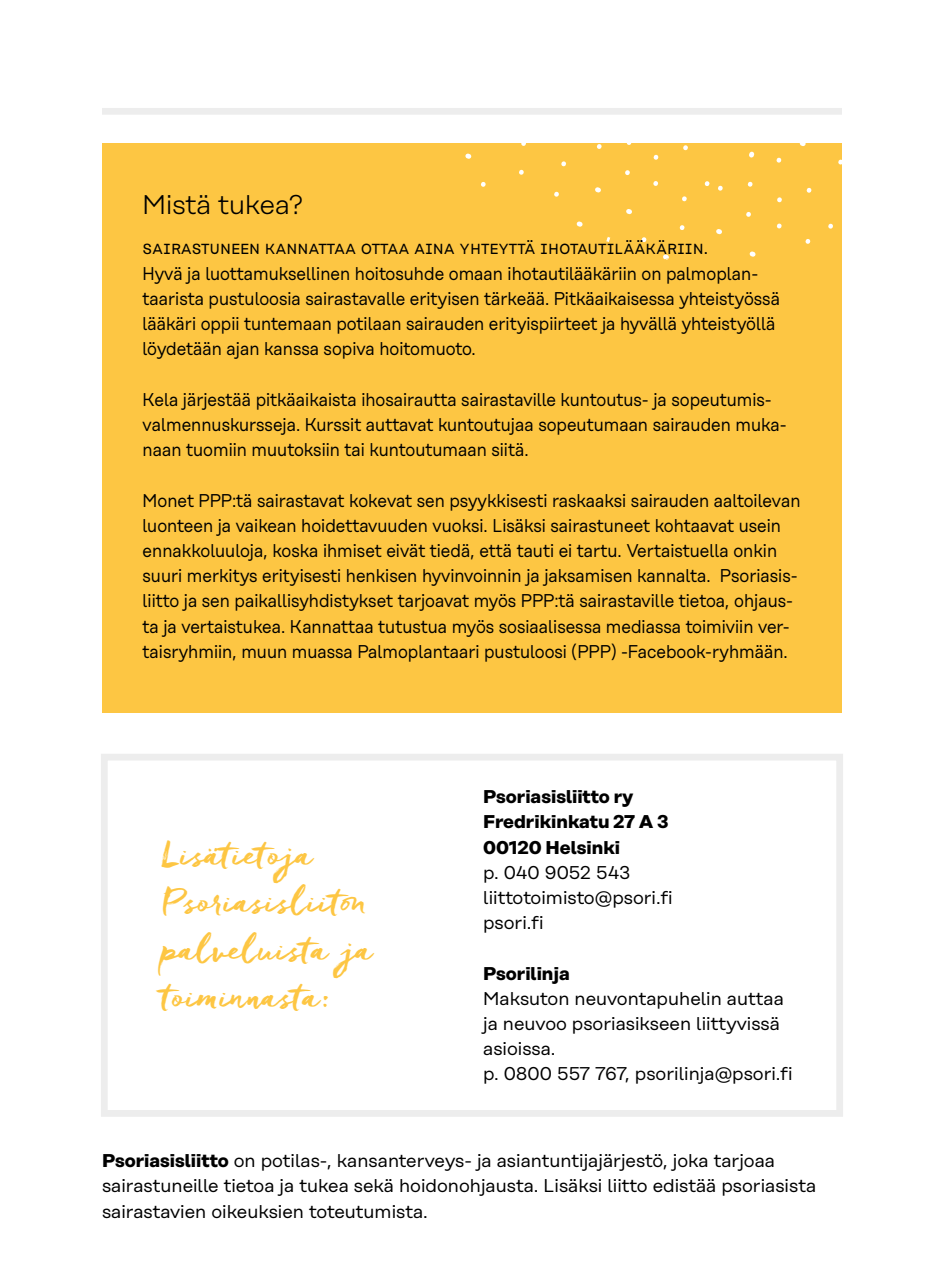
<style>
.page{position:relative;width:944px;height:1276px;background:#fff}
.page>*{position:absolute;margin:0;border:0;box-sizing:border-box;transform-origin:0 0}
.t1{font:36px/47.2px "Freeland";color:#fdc643}
.Otsikko_h2{font:300 27px "Rational";color:#000}
.Otsikko_h2-2{font:18.45px/25.2px "Rational";color:#000;scale:.91 1}
.Leipäteksti{font:18.45px/25.2px "Rational";color:#000}
.Otsikko_h2-3{font:18.45px/25.2px "Rational";color:#000}
.t2{font:700 18.45px "Rational";color:#000}
.s1{font-weight:700}
</style>
<div class="page">
<div style="left:102px;top:143px;width:740px;height:570px;background:#fdc643"></div>
<svg style="left:561px;top:161px;width:5px;height:6px"></svg>
<svg style="left:519px;top:169px;width:5px;height:6px"></svg>
<svg style="left:465px;top:153px;width:7px;height:6px"></svg>
<svg style="left:596px;top:144px;width:6px;height:5px"></svg>
<svg style="left:595px;top:187px;width:6px;height:6px"></svg>
<svg style="left:554px;top:191px;width:5px;height:6px"></svg>
<svg style="left:576px;top:221px;width:7px;height:6px"></svg>
<svg style="left:481px;top:182px;width:5px;height:5px"></svg>
<svg style="left:625px;top:170px;width:5px;height:5px"></svg>
<svg style="left:521px;top:143px;width:5px;height:3px"></svg>
<svg style="left:653px;top:181px;width:5px;height:5px"></svg>
<svg style="left:679px;top:225px;width:6px;height:5px"></svg>
<svg style="left:663px;top:254px;width:6px;height:6px"></svg>
<svg style="left:626px;top:209px;width:6px;height:5px"></svg>
<svg style="left:704px;top:181px;width:6px;height:5px"></svg>
<svg style="left:683px;top:145px;width:5px;height:6px"></svg>
<svg style="left:653px;top:154px;width:6px;height:6px"></svg>
<svg style="left:641px;top:237px;width:6px;height:6px"></svg>
<svg style="left:606px;top:237px;width:5px;height:5px"></svg>
<svg style="left:682px;top:196px;width:5px;height:6px"></svg>
<svg style="left:749px;top:151px;width:5px;height:7px"></svg>
<svg style="left:718px;top:185px;width:5px;height:6px"></svg>
<svg style="left:716px;top:229px;width:6px;height:5px"></svg>
<svg style="left:746px;top:212px;width:5px;height:5px"></svg>
<svg style="left:747px;top:181px;width:6px;height:6px"></svg>
<svg style="left:776px;top:223px;width:6px;height:6px"></svg>
<svg style="left:749px;top:251px;width:7px;height:6px"></svg>
<svg style="left:828px;top:223px;width:5px;height:6px"></svg>
<svg style="left:806px;top:187px;width:6px;height:6px"></svg>
<svg style="left:777px;top:197px;width:5px;height:6px"></svg>
<svg style="left:776px;top:157px;width:6px;height:6px"></svg>
<svg style="left:805px;top:239px;width:6px;height:5px"></svg>
<svg style="left:799px;top:143px;width:7px;height:3px"></svg>
<svg style="left:838px;top:159px;width:4px;height:6px"></svg>
<div style="left:102px;top:108px;width:740px;height:7px;background:#ededed"></div>
<div style="left:101px;top:754px;width:742px;height:362px;background:#fff;border:7px solid #ededed"></div>
<h2 class="Otsikko_h2" style="left:143px;top:189px;width:163px">Mistä tukea?</h2>
<h2 class="Otsikko_h2-2" style="left:143px;top:235px;width:702px">Sairastuneen kannattaa ottaa aina yhteyttä ihotautilääkäriin.<br>Hyvä ja luottamuksellinen hoitosuhde omaan ihotautilääkäriin on palmoplan&shy;taarista pustuloosia sairastavalle erityisen tärkeää. Pitkäaikaisessa yhteistyössä lääkäri oppii tuntemaan potilaan sairauden erityispiirteet ja hyvällä yhteistyöllä löydetään ajan kanssa sopiva hoitomuoto.</h2>
<h2 class="Otsikko_h2-2" style="left:143px;top:387px;width:709px">Kela järjestää pitkäaikaista ihosairautta sairastaville kuntoutus- ja sopeutumis&shy;valmennuskursseja. Kurssit auttavat kuntoutujaa sopeutumaan sairauden muka&shy;naan tuomiin muutoksiin tai kuntoutumaan siitä.</h2>
<h2 class="Otsikko_h2-2" style="left:143px;top:487px;width:725px">Monet PPP:tä sairastavat kokevat sen psyykkisesti raskaaksi sairauden aaltoilevan luonteen ja vaikean hoidettavuuden vuoksi. Lisäksi sairastuneet kohtaavat usein ennakkoluuloja, koska ihmiset eivät tiedä, että tauti ei tartu. Vertaistuella onkin suuri merkitys erityisesti henkisen hyvinvoinnin ja jaksamisen kannalta. Psoriasis&shy;liitto ja sen paikallisyhdistykset tarjoavat myös PPP:tä sairastaville tietoa, ohjaus&shy;ta ja vertaistukea. Kannattaa tutustua myös sosiaalisessa mediassa toimiviin ver&shy;taisryhmiin, muun muassa Palmoplantaari pustuloosi (PPP) -Facebook-ryhmään.</h2>
<p class="t1" style="left:162px;top:828px;width:213px">Lisätietoja<br>Psoriasisliiton palveluista ja toiminnasta:</p>
<p class="t2" style="left:483px;top:785px;width:152px">Psoriasisliitto ry</p>
<p class="t2" style="left:483px;top:811px;width:187px">Fredrikinkatu 27 A 3</p>
<p class="t2" style="left:483px;top:836px;width:139px">00120 Helsinki</p>
<p class="Otsikko_h2-3" style="left:483px;top:859px;width:149px">p. 040 9052 543</p>
<p class="Otsikko_h2-3" style="left:483px;top:885px;width:191px">liittotoimisto@psori.fi</p>
<p class="Otsikko_h2-3" style="left:483px;top:910px;width:62px">psori.fi</p>
<p class="t2" style="left:483px;top:962px;width:88px">Psorilinja</p>
<p class="Otsikko_h2-3" style="left:483px;top:985px;width:302px">Maksuton neuvontapuhelin auttaa ja neuvoo psoriasikseen liittyvissä asioissa.</p>
<p class="Otsikko_h2-3" style="left:483px;top:1061px;width:311px">p. 0800 557 767, psorilinja@psori.fi</p>
<p class="Leipäteksti" style="left:102px;top:1148px;width:716px"><span class="s1">Psoriasisliitto</span> on potilas-, kansanterveys- ja asiantuntijajärjestö, joka tarjoaa sairastuneille tietoa ja tukea sekä hoidonohjausta. Lisäksi liitto edistää psoriasista sairastavien oikeuksien toteutumista.</p>
</div>
